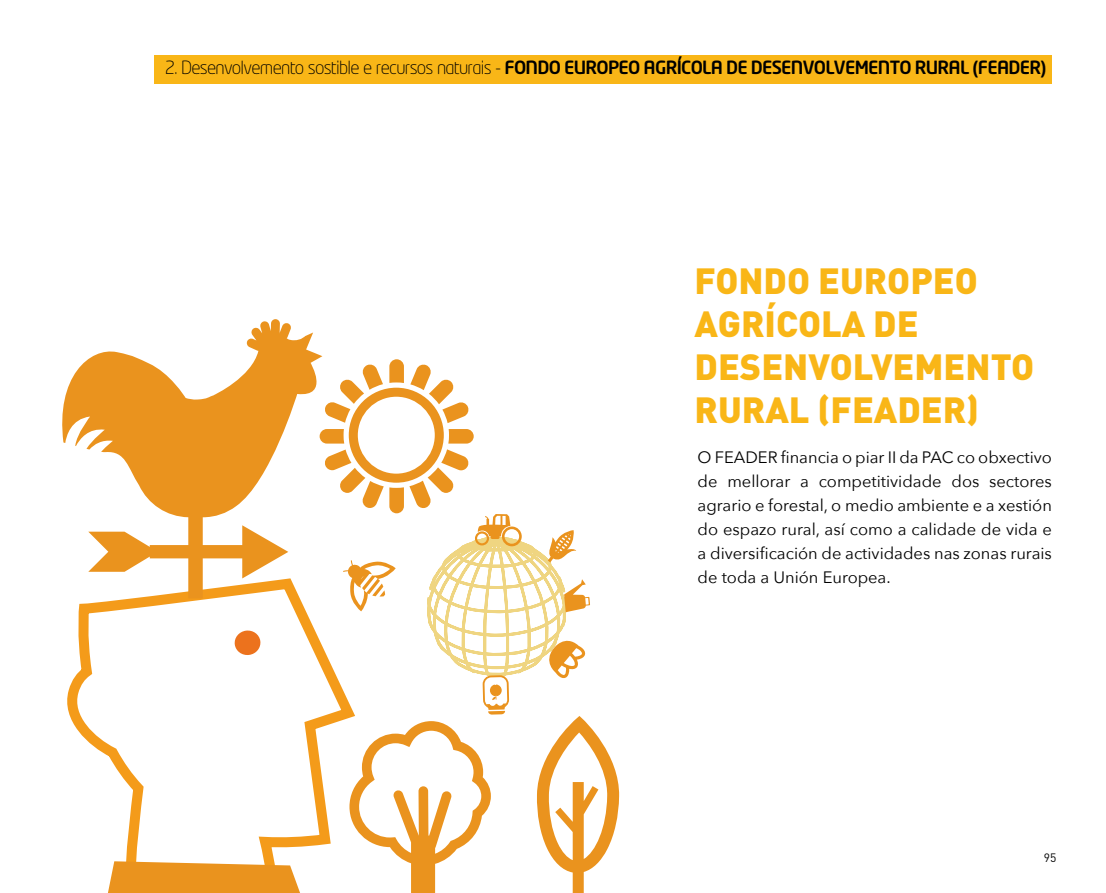
<style>
.page{position:relative;width:1106px;height:893px;background:#fff}
.page>*{position:absolute;margin:0;border:0;box-sizing:border-box;transform-origin:0 0}
.t1{font:900 36px/43.2px "DIN";color:#f9b617}
.t2{font:500 18px "Neo Tech";letter-spacing:-.04em;color:#000}
.t3{font:16.5px/24px "Avenir Next";color:#000;text-align:justify}
.t4{font:12px "DIN";color:#000}
.s1{font-weight:300}
</style>
<div class="page">
<svg style="left:67px;top:598px;width:252px;height:263px"></svg>
<svg style="left:234px;top:630px;width:27px;height:26px"></svg>
<svg style="left:108px;top:861px;width:192px;height:32px;background:#ec9e35"></svg>
<svg style="left:62px;top:319px;width:257px;height:279px"></svg>
<svg style="left:319px;top:354px;width:301px;height:539px"></svg>
<div style="left:154px;top:55px;width:898px;height:28px;background:#f9b617"></div>
<p class="t2" style="left:678px;top:45px;width:6px">,</p>
<p class="t2" style="left:165px;top:60px;width:883px"><span class="s1">2. Desenvolvemento sostible e recursos naturais -</span> FONDO EUROPEO AGRICOLA DE DESENVOLVEMENTO RURAL (FEADER)</p>
<h1 class="t1" style="left:694px;top:257px;width:341px">FONDO EUROPEO<br>AGRÍCOLA DE<br>DESENVOLVEMENTO<br>RURAL (FEADER)</h1>
<p class="t3" style="left:697px;top:445px;width:356px">O FEADER financia o piar II da PAC co obxectivo de mellorar a competitividade dos sectores agrario e forestal, o medio ambiente e a xestión do espazo rural, así como a calidade de vida e a diversificación de actividades nas zonas rurais de toda a Unión Europea.</p>
<p class="t4" style="left:1043px;top:850px;width:14px">95</p>
</div>
